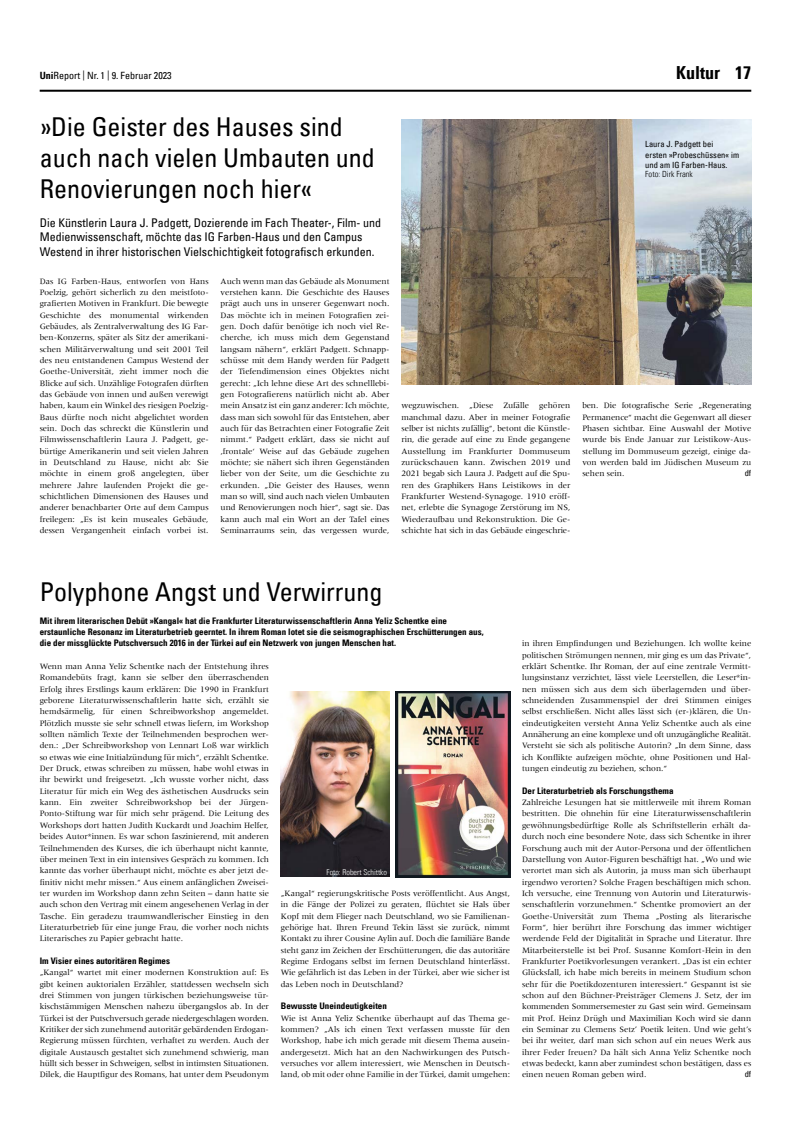
<style>
.page{position:relative;width:808px;height:1134px;background:#fff}
.page>*{position:absolute;margin:0;border:0;box-sizing:border-box;transform-origin:0 0}
.t1{font:condensed 26px/31.2px "Univers Com 57";color:#000}
.t2{font:18px "Univers Com 67 Bold Cond";color:#000}
.t3{font:condensed 12px/14.4px "Univers Com 57";color:#000}
.t4{font:condensed 10px "Univers Com 57";color:#000}
.t5{font:9px/11.3px "Univers Com 67 Bold Cond";color:#000}
.t6{font:8.5px/11.3px "Meridien";color:#000;text-align:justify}
.t7{font:condensed 8.5px/10.2px "Univers Com 57";color:#000}
.t8{font:8.5px "Univers Com 47 Light Cond";color:#000}
.t9{font:8px "Univers Com 47 Light Cond";color:#fff}
.s1{font-family:"Univers Com 67 Bold Cond";font-stretch:normal}
</style>
<div class="page">
<hr style="left:40px;top:90px;width:711px;height:2px;background:#000">
<img style="left:401px;top:119px;width:350px;height:266px">
<img style="left:281px;top:692px;width:108px;height:184px">
<img style="left:396px;top:692px;width:114px;height:185px">
<p class="t4" style="left:40px;top:69px;width:134px"><span class="s1">Uni</span>Report | Nr. 1 | 9. Februar 2023</p>
<h2 class="t2" style="left:676px;top:62px;width:77px">Kultur 17</h2>
<h1 class="t1" style="left:40px;top:111px;width:337px">»Die Geister des Hauses sind auch nach vielen Umbauten und<br>Renovierungen noch hier«</h1>
<h3 class="t3" style="left:40px;top:215px;width:343px">Die Künstlerin Laura J. Padgett, Dozierende im Fach Theater-, Film- und<br>Medienwissenschaft, möchte das IG Farben-Haus und den Campus<br>Westend in ihrer historischen Vielschichtigkeit fotografisch erkunden.</h3>
<p class="t6" style="left:40px;top:275px;width:170px">Das IG Farben-Haus, entworfen von Hans Poelzig, gehört sicherlich zu den meistfoto&shy;grafierten Motiven in Frankfurt. Die bewegte Geschichte des monumental wirkenden Gebäudes, als Zentralverwaltung des IG Far&shy;ben-Konzerns, später als Sitz der amerikani&shy;schen Militärverwaltung und seit 2001 Teil des neu entstandenen Campus Westend der Goethe-Universität, zieht immer noch die Blicke auf sich. Unzählige Fotografen dürften das Gebäude von innen und außen verewigt haben, kaum ein Winkel des riesigen Poelzig-Baus dürfte noch nicht abgelichtet worden sein. Doch das schreckt die Künstlerin und Filmwissenschaftlerin Laura J. Padgett, ge&shy;bürtige Amerikanerin und seit vielen Jahren in Deutschland zu Hause, nicht ab: Sie möchte in einem groß angelegten, über mehrere Jahre laufenden Projekt die ge&shy;schichtlichen Dimensionen des Hauses und anderer benachbarter Orte auf dem Campus freilegen: „Es ist kein museales Gebäude, dessen Vergangenheit einfach vorbei ist.</p>
<p class="t6" style="left:221px;top:275px;width:170px">Auch wenn man das Gebäude als Monument verstehen kann. Die Geschichte des Hauses prägt auch uns in unserer Gegenwart noch.<br>Das möchte ich in meinen Fotografien zei&shy;gen. Doch dafür benötige ich noch viel Re&shy;cherche, ich muss mich dem Gegenstand langsam nähern“, erklärt Padgett. Schnapp&shy;schüsse mit dem Handy werden für Padgett der Tiefendimension eines Objektes nicht gerecht: „Ich lehne diese Art des schnelllebi&shy;gen Fotografierens natürlich nicht ab. Aber mein Ansatz ist ein ganz anderer: Ich möchte, dass man sich sowohl für das Entstehen, aber auch für das Betrachten einer Fotografie Zeit nimmt.“ Padgett erklärt, dass sie nicht auf ‚frontale‘ Weise auf das Gebäude zugehen möchte; sie nähert sich ihren Gegenständen lieber von der Seite, um die Geschichte zu erkunden. „Die Geister des Hauses, wenn man so will, sind auch nach vielen Umbauten und Renovierungen noch hier“, sagt sie. Das kann auch mal ein Wort an der Tafel eines Seminarraums sein, das vergessen wurde,</p>
<p class="t7" style="left:645px;top:139px;width:95px">Laura J. Padgett bei<br>ersten »Probeschüssen« im und am IG Farben-Haus.</p>
<p class="t8" style="left:645px;top:169px;width:49px">Foto: Dirk Frank</p>
<p class="t6" style="left:401px;top:400px;width:170px">wegzuwischen. „Diese Zufälle gehören manchmal dazu. Aber in meiner Fotografie selber ist nichts zufällig“, betont die Künstle&shy;rin, die gerade auf eine zu Ende gegangene Ausstellung im Frankfurter Dommuseum zurückschauen kann. Zwischen 2019 und 2021 begab sich Laura J. Padgett auf die Spu&shy;ren des Graphikers Hans Leistikows in der Frankfurter Westend-Synagoge. 1910 eröff&shy;net, erlebte die Synagoge Zerstörung im NS, Wiederaufbau und Rekonstruktion. Die Ge&shy;schichte hat sich in das Gebäude eingeschrie-</p>
<p class="t6" style="left:582px;top:400px;width:170px">ben. Die fotografische Serie „Regenerating Permanence“ macht die Gegenwart all dieser Phasen sichtbar. Eine Auswahl der Motive wurde bis Ende Januar zur Leistikow-Aus&shy;stellung im Dommuseum gezeigt, einige da&shy;von werden bald im Jüdischen Museum zu sehen sein.</p>
<p class="t7" style="left:745px;top:468px;width:8px">df</p>
<h1 class="t1" style="left:40px;top:576px;width:344px">Polyphone Angst und Verwirrung</h1>
<p class="t5" style="left:40px;top:615px;width:445px">Mit ihrem literarischen Debüt »Kangal« hat die Frankfurter Literaturwissenschaftlerin Anna Yeliz Schentke eine erstaunliche Resonanz im Literaturbetrieb geerntet. In ihrem Roman lotet sie die seismographischen Erschütterungen aus, die der missglückte Putschversuch 2016 in der Türkei auf ein Netzwerk von jungen Menschen hat.</p>
<p class="t6" style="left:40px;top:661px;width:231px">Wenn man Anna Yeliz Schentke nach der Entstehung ihres Romandebüts fragt, kann sie selber den überraschenden Erfolg ihres Erstlings kaum erklären: Die 1990 in Frankfurt geborene Literaturwissenschaftlerin hatte sich, erzählt sie hemdsärmelig, für einen Schreibworkshop angemeldet.<br>Plötzlich musste sie sehr schnell etwas liefern, im Workshop sollten nämlich Texte der Teilnehmenden besprochen wer&shy;den.: „Der Schreibworkshop von Lennart Loß war wirklich so etwas wie eine Initialzündung für mich“, erzählt Schentke.<br>Der Druck, etwas schreiben zu müssen, habe wohl etwas in ihr bewirkt und freigesetzt. „Ich wusste vorher nicht, dass Literatur für mich ein Weg des ästhetischen Ausdrucks sein kann. Ein zweiter Schreibworkshop bei der Jürgen-Ponto-Stiftung war für mich sehr prägend. Die Leitung des Workshops dort hatten Judith Kuckardt und Joachim Helfer, beides Autor*innen. Es war schon faszinierend, mit anderen Teilnehmenden des Kurses, die ich überhaupt nicht kannte, über meinen Text in ein intensives Gespräch zu kommen. Ich kannte das vorher überhaupt nicht, möchte es aber jetzt de&shy;finitiv nicht mehr missen.“ Aus einem anfänglichen Zweisei&shy;ter wurden im Workshop dann zehn Seiten – dann hatte sie auch schon den Vertrag mit einem angesehenen Verlag in der Tasche. Ein geradezu traumwandlerischer Einstieg in den Literaturbetrieb für eine junge Frau, die vorher noch nichts Literarisches zu Papier gebracht hatte.</p>
<p class="t5" style="left:40px;top:955px;width:132px">Im Visier eines autoritären Regimes</p>
<p class="t6" style="left:40px;top:967px;width:231px">„Kangal“ wartet mit einer modernen Konstruktion auf: Es gibt keinen auktorialen Erzähler, stattdessen wechseln sich drei Stimmen von jungen türkischen beziehungsweise tür&shy;kischstämmigen Menschen nahezu übergangslos ab. In der Türkei ist der Putschversuch gerade niedergeschlagen worden.<br>Kritiker der sich zunehmend autoritär gebärdenden Erdogan-Regierung müssen fürchten, verhaftet zu werden. Auch der digitale Austausch gestaltet sich zunehmend schwierig, man hüllt sich besser in Schweigen, selbst in intimsten Situationen.<br>Dilek, die Hauptfigur des Romans, hat unter dem Pseudonym</p>
<p class="t9" style="left:327px;top:868px;width:62px">Foto: Robert Schittko</p>
<p class="t6" style="left:281px;top:887px;width:231px">„Kangal“ regierungskritische Posts veröffentlicht. Aus Angst, in die Fänge der Polizei zu geraten, flüchtet sie Hals über Kopf mit dem Flieger nach Deutschland, wo sie Familienan&shy;gehörige hat. Ihren Freund Tekin lässt sie zurück, nimmt Kontakt zu ihrer Cousine Aylin auf. Doch die familiäre Bande steht ganz im Zeichen der Erschütterungen, die das autoritäre Regime Erdogans selbst im fernen Deutschland hinterlässt.<br>Wie gefährlich ist das Leben in der Türkei, aber wie sicher ist das Leben noch in Deutschland?</p>
<p class="t5" style="left:281px;top:1000px;width:108px">Bewusste Uneindeutigkeiten</p>
<p class="t6" style="left:281px;top:1012px;width:231px">Wie ist Anna Yeliz Schentke überhaupt auf das Thema ge&shy;kommen? „Als ich einen Text verfassen musste für den Workshop, habe ich mich gerade mit diesem Thema ausein&shy;andergesetzt. Mich hat an den Nachwirkungen des Putsch&shy;versuches vor allem interessiert, wie Menschen in Deutsch&shy;land, ob mit oder ohne Familie in der Türkei, damit umgehen:</p>
<p class="t6" style="left:522px;top:638px;width:231px">in ihren Empfindungen und Beziehungen. Ich wollte keine politischen Strömungen nennen, mir ging es um das Private“, erklärt Schentke. Ihr Roman, der auf eine zentrale Vermitt&shy;lungsinstanz verzichtet, lässt viele Leerstellen, die Leser*in&shy;nen müssen sich aus dem sich überlagernden und über&shy;schneidenden Zusammenspiel der drei Stimmen einiges selbst erschließen. Nicht alles lässt sich (er-)klären, die Un&shy;eindeutigkeiten versteht Anna Yeliz Schentke auch als eine Annäherung an eine komplexe und oft unzugängliche Realität.<br>Versteht sie sich als politische Autorin? „In dem Sinne, dass ich Konflikte aufzeigen möchte, ohne Positionen und Hal&shy;tungen eindeutig zu beziehen, schon.“</p>
<p class="t5" style="left:522px;top:785px;width:153px">Der Literaturbetrieb als Forschungsthema</p>
<p class="t6" style="left:522px;top:797px;width:231px">Zahlreiche Lesungen hat sie mittlerweile mit ihrem Roman bestritten. Die ohnehin für eine Literaturwissenschaftlerin gewöhnungsbedürftige Rolle als Schriftstellerin erhält da&shy;durch noch eine besondere Note, dass sich Schentke in ihrer Forschung auch mit der Autor-Persona und der öffentlichen Darstellung von Autor-Figuren beschäftigt hat. „Wo und wie verortet man sich als Autorin, ja muss man sich überhaupt irgendwo verorten? Solche Fragen beschäftigen mich schon.<br>Ich versuche, eine Trennung von Autorin und Literaturwis&shy;senschaftlerin vorzunehmen.“ Schentke promoviert an der Goethe-Universität zum Thema „Posting als literarische Form“, hier berührt ihre Forschung das immer wichtiger werdende Feld der Digitalität in Sprache und Literatur. Ihre Mitarbeiterstelle ist bei Prof. Susanne Komfort-Hein in den Frankfurter Poetikvorlesungen verankert. „Das ist ein echter Glücksfall, ich habe mich bereits in meinem Studium schon sehr für die Poetikdozenturen interessiert.“ Gespannt ist sie schon auf den Büchner-Preisträger Clemens J. Setz, der im kommenden Sommersemester zu Gast sein wird. Gemeinsam mit Prof. Heinz Drügh und Maximilian Koch wird sie dann ein Seminar zu Clemens Setz’ Poetik leiten. Und wie geht’s bei ihr weiter, darf man sich schon auf ein neues Werk aus ihrer Feder freuen? Da hält sich Anna Yeliz Schentke noch etwas bedeckt, kann aber zumindest schon bestätigen, dass es einen neuen Roman geben wird.</p>
<p class="t7" style="left:745px;top:1069px;width:8px">df</p>
</div>
